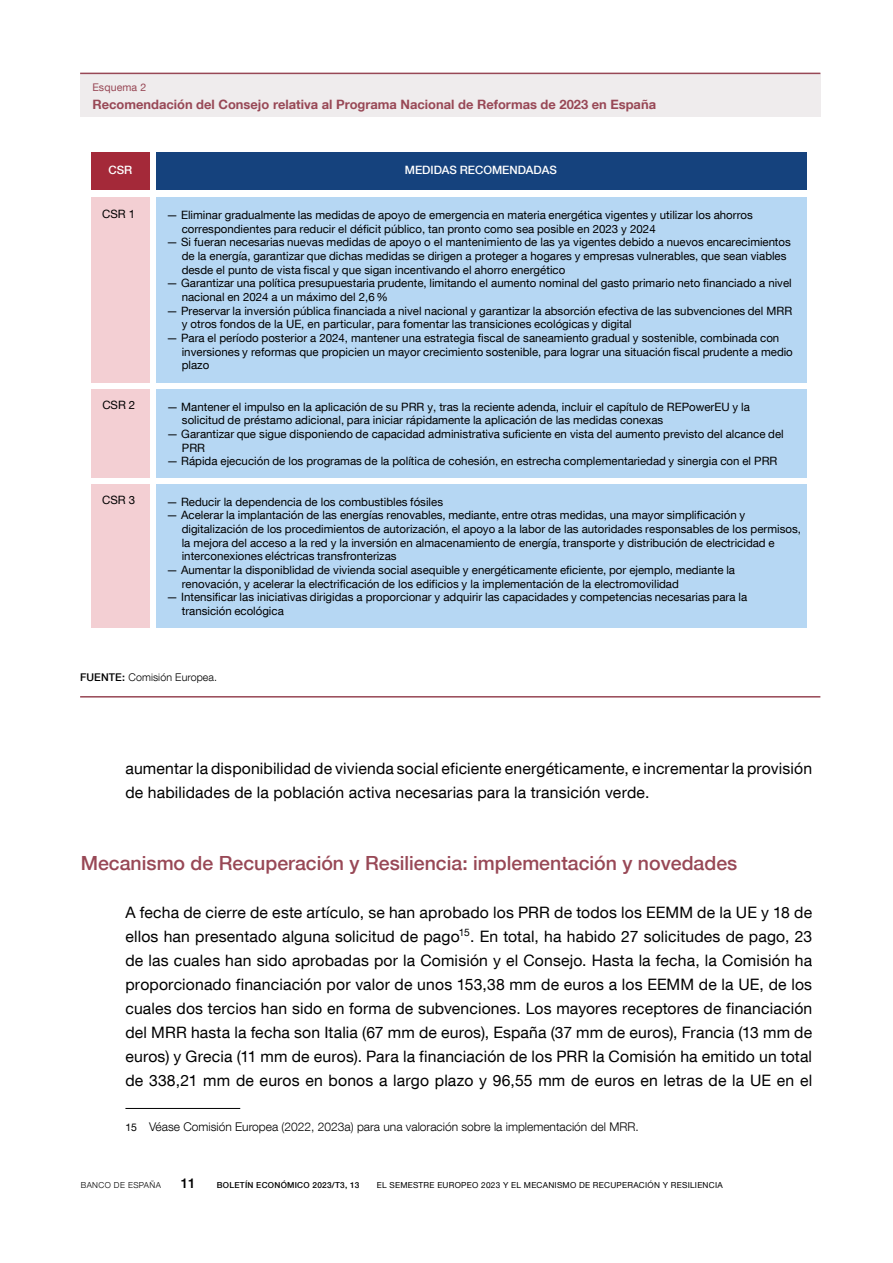
<style>
.page{position:relative;width:893px;height:1263px;background:#fff}
.page>*{position:absolute;margin:0;border:0;box-sizing:border-box;transform-origin:0 0}
.t1{font:500 19.5px "Bd E Neue Helvetica";color:#984856}
.t2{font:15.75px/24px "Bd E Neue Helvetica";letter-spacing:.01em;color:#000}
.t3{font:500 13.5px "Bd E Neue Helvetica";color:#000}
.t4{font:700 12.9px "Bd E Neue Helvetica";color:#984856}
.t5{font:300 12px "Bd E Neue Helvetica";color:#000}
.t6{font:11.55px/13.6px "Bd E Neue Helvetica";color:#000}
.t7{font:500 11.55px "Bd E Neue Helvetica";color:#fff}
.t8{font:300 10.65px "Bd E Neue Helvetica";letter-spacing:.01em;color:#000}
.t9{font:10.5px "Bd E Neue Helvetica";letter-spacing:.01em;color:#984856}
.t10{font:8.25px "Bd E Neue Helvetica";letter-spacing:.03em;color:#000}
.t11{font:500 8.25px "Bd E Neue Helvetica";letter-spacing:.03em;color:#000}
.t12{font:300 8.25px "Bd E Neue Helvetica";letter-spacing:.05em;color:#000}
.s1{font-weight:500}
.s2{font-weight:400;font-size:10.5px}
</style>
<div class="page">
<hr style="left:125px;top:1108px;width:115px;height:1px;background:#000">
<div style="left:80px;top:73px;width:740px;height:43px;background:#efeced"></div>
<hr style="left:80px;top:73px;width:740px;height:1px;background:#984856">
<hr style="left:80px;top:696px;width:740px;height:1px;background:#984856">
<div style="left:91px;top:152px;width:59px;height:38px;background:#a42939"></div>
<div style="left:91px;top:197px;width:59px;height:186px;background:#f3cfd3"></div>
<div style="left:156px;top:152px;width:650px;height:38px;background:#15427d"></div>
<div style="left:156px;top:197px;width:650px;height:186px;background:#b6d7f3"></div>
<div style="left:91px;top:389px;width:59px;height:88px;background:#f3cfd3"></div>
<div style="left:156px;top:389px;width:650px;height:88px;background:#b6d7f3"></div>
<div style="left:91px;top:484px;width:59px;height:144px;background:#f3cfd3"></div>
<div style="left:156px;top:484px;width:650px;height:144px;background:#b6d7f3"></div>
<p class="t9" style="left:92px;top:81px;width:55px">Esquema 2</p>
<p class="t4" style="left:92px;top:96px;width:565px">Recomendación del Consejo relativa al Programa Nacional de Reformas de 2023 en España</p>
<p class="t7" style="left:109px;top:163px;width:25px">CSR</p>
<p class="t6" style="left:102px;top:206px;width:34px">CSR 1</p>
<p class="t7" style="left:405px;top:163px;width:154px">MEDIDAS RECOMENDADAS</p>
<p class="t6" style="left:182px;top:208px;width:573px;text-indent:-15px">— Eliminar gradualmente las medidas de apoyo de emergencia en materia energética vigentes y utilizar los ahorros correspondientes para reducir el déficit público, tan pronto como sea posible en 2023 y 2024</p>
<p class="t6" style="left:182px;top:235px;width:611px;text-indent:-15px">— Si fueran necesarias nuevas medidas de apoyo o el mantenimiento de las ya vigentes debido a nuevos encarecimientos de la energía, garantizar que dichas medidas se dirigen a proteger a hogares y empresas vulnerables, que sean viables desde el punto de vista fiscal y que sigan incentivando el ahorro energético</p>
<p class="t6" style="left:182px;top:276px;width:612px;text-indent:-15px">— Garantizar una política presupuestaria prudente, limitando el aumento nominal del gasto primario neto financiado a nivel nacional en 2024 a un máximo del 2,6%</p>
<p class="t6" style="left:182px;top:304px;width:612px;text-indent:-15px">— Preservar la inversión pública financiada a nivel nacional y garantizar la absorción efectiva de las subvenciones del MRR y otros fondos de la UE, en particular, para fomentar las transiciones ecológicas y digital</p>
<p class="t6" style="left:182px;top:331px;width:613px;text-indent:-15px">— Para el período posterior a 2024, mantener una estrategia fiscal de saneamiento gradual y sostenible, combinada con inversiones y reformas que propicien un mayor crecimiento sostenible, para lograr una situación fiscal prudente a medio plazo</p>
<p class="t6" style="left:102px;top:398px;width:34px">CSR 2</p>
<p class="t6" style="left:182px;top:400px;width:570px;text-indent:-15px">— Mantener el impulso en la aplicación de su PRR y, tras la reciente adenda, incluir el capítulo de REPowerEU y la solicitud de préstamo adicional, para iniciar rápidamente la aplicación de las medidas conexas</p>
<p class="t6" style="left:182px;top:427px;width:603px;text-indent:-15px">— Garantizar que sigue disponiendo de capacidad administrativa suficiente en vista del aumento previsto del alcance del<br>PRR</p>
<p class="t6" style="left:167px;top:454px;width:612px">— Rápida ejecución de los programas de la política de cohesión, en estrecha complementariedad y sinergia con el PRR</p>
<p class="t6" style="left:102px;top:493px;width:34px">CSR 3</p>
<p class="t6" style="left:166px;top:495px;width:278px">— Reducir la dependencia de los combustibles fósiles</p>
<p class="t6" style="left:182px;top:508px;width:621px;text-indent:-15px">— Acelerar la implantación de las energías renovables, mediante, entre otras medidas, una mayor simplificación y digitalización de los procedimientos de autorización, el apoyo a la labor de las autoridades responsables de los permisos, la mejora del acceso a la red y la inversión en almacenamiento de energía, transporte y distribución de electricidad e interconexiones eléctricas transfronterizas</p>
<p class="t6" style="left:182px;top:563px;width:555px;text-indent:-15px">— Aumentar la disponiblidad de vivienda social asequible y energéticamente eficiente, por ejemplo, mediante la renovación, y acelerar la electrificación de los edificios y la implementación de la electromovilidad</p>
<p class="t6" style="left:182px;top:590px;width:567px;text-indent:-15px">— Intensificar las iniciativas dirigidas a proporcionar y adquirir las capacidades y competencias necesarias para la transición ecológica</p>
<p class="t8" style="left:80px;top:671px;width:139px"><span class="s1">FUENTE:</span> Comisión Europea.</p>
<h2 class="t2" style="left:125px;top:756px;width:688px">aumentar la disponibilidad de vivienda social eficiente energéticamente, e incrementar la provisión de habilidades de la población activa necesarias para la transición verde.</h2>
<h1 class="t1" style="left:81px;top:851px;width:658px">Mecanismo de Recuperación y Resiliencia: implementación y novedades</h1>
<p class="t2" style="left:125px;top:900px;width:688px;text-align:justify">A fecha de cierre de este artículo, se han aprobado los PRR de todos los EEMM de la UE y 18 de ellos han presentado alguna solicitud de pago<sup>15</sup>. En total, ha habido 27 solicitudes de pago, 23 de las cuales han sido aprobadas por la Comisión y el Consejo. Hasta la fecha, la Comisión ha proporcionado financiación por valor de unos 153,38 mm de euros a los EEMM de la UE, de los cuales dos tercios han sido en forma de subvenciones. Los mayores receptores de financiación del MRR hasta la fecha son Italia (67 mm de euros), España (37 mm de euros), Francia (13 mm de euros) y Grecia (11 mm de euros). Para la financiación de los PRR la Comisión ha emitido un total de 338,21 mm de euros en bonos a largo plazo y 96,55 mm de euros en letras de la UE en el</p>
<p class="t5" style="left:125px;top:1120px;width:515px"><span class="s2">15</span> Véase Comisión Europea (2022, 2023a) para una valoración sobre la implementación del MRR.</p>
<p class="t12" style="left:81px;top:1180px;width:82px">BANCO DE ESPAÑA</p>
<p class="t3" style="left:181px;top:1175px;width:16px">11</p>
<p class="t11" style="left:217px;top:1180px;width:144px">BOLETÍN ECONÓMICO 2023/T3, 13</p>
<p class="t10" style="left:377px;top:1180px;width:347px">EL SEMESTRE EUROPEO 2023 Y EL MECANISMO DE RECUPERACIÓN Y RESILIENCIA</p>
</div>
